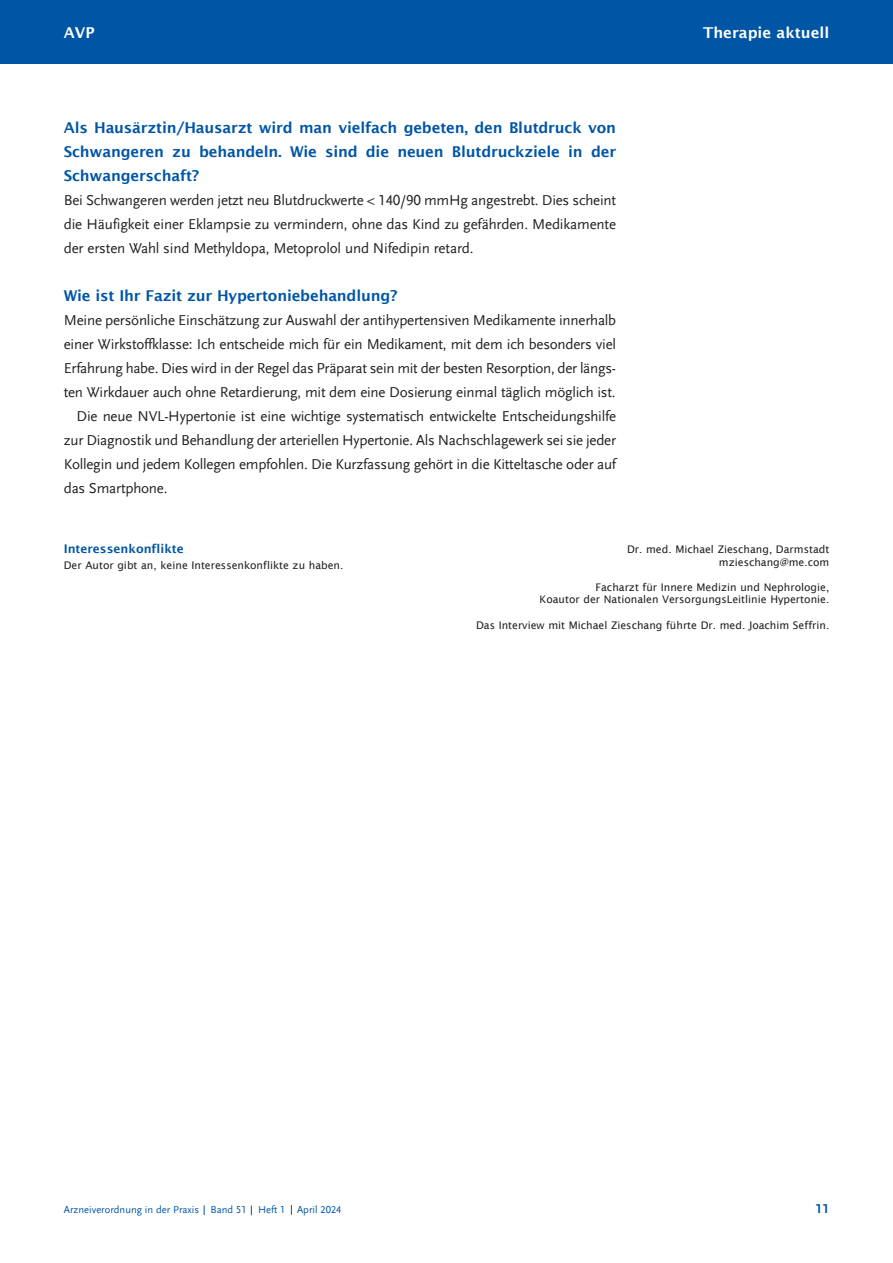
<style>
.page{position:relative;width:893px;height:1263px;background:#fff}
.page>*{position:absolute;margin:0;border:0;box-sizing:border-box;transform-origin:0 0}
.t1{font:15px/24px "Scala Sans LF";letter-spacing:-.015em;color:#231f20;text-align:justify}
.t2{font:600 15px/24px "Lucida Sans";letter-spacing:-.015em;color:#0155a5;text-align:justify}
.t3{font:600 15px "Lucida Sans";color:#fff}
.t4{font:700 13.5px "Scala Sans LF";color:#0155a5}
.t5{font:600 12px "Lucida Sans";color:#0155a5}
.t6{font:10.5px/12.6px "Lucida Sans";color:#231f20;text-align:right}
.t7{font:10.5px "Scala Sans LF";color:#0155a5}
</style>
<div class="page">
<div style="left:0;top:0;width:893px;height:64px;background:#0155a5"></div>
<p class="t3" style="left:64px;top:24px;width:32px">AVP</p>
<p class="t2" style="left:64px;top:115px;width:554px">Als Hausärztin/Hausarzt wird man vielfach gebeten, den Blutdruck von Schwangeren zu behandeln. Wie sind die neuen Blutdruckziele in der Schwangerschaft?</p>
<p class="t1" style="left:64px;top:189px;width:554px">Bei Schwangeren werden jetzt neu Blutdruckwerte &lt; 140/90 mmHg angestrebt. Dies scheint die Häufigkeit einer Eklampsie zu vermindern, ohne das Kind zu gefährden. Medikamente der ersten Wahl sind Methyldopa, Metoprolol und Nifedipin retard.</p>
<p class="t2" style="left:64px;top:283px;width:335px">Wie ist Ihr Fazit zur Hypertoniebehandlung?</p>
<p class="t1" style="left:64px;top:309px;width:554px">Meine persönliche Einschätzung zur Auswahl der antihypertensiven Medikamente innerhalb einer Wirkstoffklasse: Ich entscheide mich für ein Medikament, mit dem ich besonders viel Erfahrung habe. Dies wird in der Regel das Präparat sein mit der besten Resorption, der längs - ten Wirkdauer auch ohne Retardierung, mit dem eine Dosierung einmal täglich möglich ist.</p>
<p class="t1" style="left:64px;top:405px;width:554px;text-indent:13px">Die neue NVL-Hypertonie ist eine wichtige systematisch entwickelte Entscheidungshilfe zur Diagnostik und Behandlung der arteriellen Hypertonie. Als Nachschlagewerk sei sie jeder Kollegin und jedem Kollegen empfohlen. Die Kurzfassung gehört in die Kitteltasche oder auf das Smartphone.</p>
<p class="t3" style="left:703px;top:24px;width:128px">Therapie aktuell</p>
<p class="t5" style="left:64px;top:542px;width:122px">Interessenkonflikte</p>
<p class="t6" style="left:64px;top:559px;width:281px">Der Autor gibt an, keine Interessenkonflikte zu haben.</p>
<p class="t6" style="left:627px;top:543px;width:204px">Dr. med. Michael Zieschang, Darmstadt mzieschang@me.com</p>
<p class="t6" style="left:539px;top:580px;width:291px">Facharzt für Innere Medizin und Nephrologie,<br>Koautor der Nationalen VersorgungsLeitlinie Hypertonie.</p>
<p class="t6" style="left:476px;top:618px;width:355px">Das Interview mit Michael Zieschang führte Dr. med. Joachim Seffrin.</p>
<p class="t7" style="left:64px;top:1204px;width:279px">Arzneiverordnung in der Praxis Band 51 Heft 1 April 2024</p>
<p class="t4" style="left:816px;top:1202px;width:15px">11</p>
</div>
